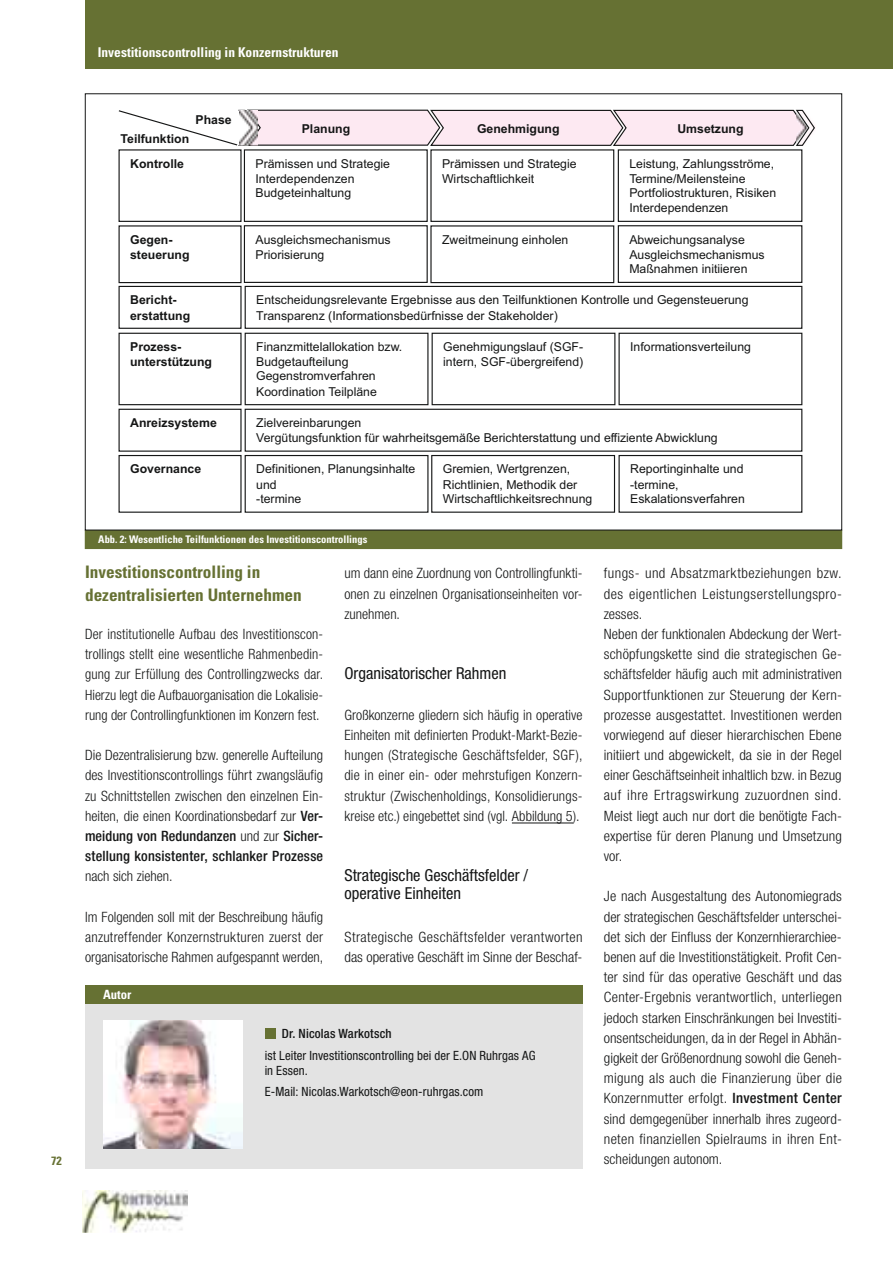
<style>
.page{position:relative;width:893px;height:1263px;background:#fff}
.page>*{position:absolute;margin:0;border:0;box-sizing:border-box;transform-origin:0 0}
.t1{font:700 condensed 17.25px/22.5px "Univers LT Std";color:#667133}
.t2{font:condensed 16.5px/18px "Helvetica Neue LT Std";color:#151616}
.t3{font:300 condensed 14.25px/20.2px "Helvetica Neue LT Std";letter-spacing:.005em;color:#151616;text-align:justify}
.t4{font:300 condensed 14.25px/20.2px "Helvetica Neue LT Std";letter-spacing:.025em;color:#151616}
.t5{font:700 condensed 13.5px "Univers LT Std";color:#fff}
.t6{font:condensed 12.75px/15px "Helvetica Neue LT Std";letter-spacing:.01em;color:#151616}
.t7{font:500 condensed 12.75px "Helvetica Neue LT Std";letter-spacing:.01em;color:#151616}
.t8{font:700 condensed 12.75px "Univers LT Std";color:#fff}
.t9{font:12.3px/15.3px "Arial";color:#151616}
.t10{font:700 12.3px/15.3px "Arial";color:#151616}
.t11{font:700 condensed 12px "Univers LT Std";color:#667133}
.t12{font:700 condensed 10.5px "Univers LT Std";color:#fff}
.s1{font-weight:500}
</style>
<div class="page">
<img style="left:83px;top:1191px;width:105px;height:42px">
<div style="left:85px;top:0;width:808px;height:68px;background:#667133"></div>
<hr style="left:512px;top:823px;width:61px;height:1px;background:#151616">
<div style="left:85px;top:1002px;width:498px;height:167px;background:#e3e3e3"></div>
<img style="left:103px;top:1021px;width:140px;height:127px">
<div style="left:85px;top:985px;width:498px;height:19px;background:#667133"></div>
<div style="left:265px;top:1028px;width:10px;height:11px;background:#667133"></div>
<div style="left:85px;top:530px;width:757px;height:18px;background:#667133"></div>
<div style="left:85px;top:530px;width:757px;height:19px;border:1px solid #667133"></div>
<div style="left:119px;top:286px;width:123px;height:43px;border:1px solid #151616"></div>
<div style="left:119px;top:409px;width:123px;height:43px;border:1px solid #151616"></div>
<div style="left:244px;top:225px;width:184px;height:58px;border:1px solid #151616"></div>
<div style="left:245px;top:333px;width:183px;height:72px;border:1px solid #151616"></div>
<div style="left:245px;top:409px;width:557px;height:43px;border:1px solid #151616"></div>
<div style="left:245px;top:455px;width:183px;height:58px;border:1px solid #151616"></div>
<div style="left:431px;top:455px;width:184px;height:58px;border:1px solid #151616"></div>
<div style="left:618px;top:455px;width:184px;height:58px;border:1px solid #151616"></div>
<div style="left:119px;top:225px;width:123px;height:58px;border:1px solid #151616"></div>
<div style="left:119px;top:455px;width:123px;height:58px;border:1px solid #151616"></div>
<svg style="left:431px;top:116px;width:384px;height:290px"></svg>
<div style="left:618px;top:333px;width:184px;height:72px;border:1px solid #151616"></div>
<div style="left:119px;top:333px;width:123px;height:72px;border:1px solid #151616"></div>
<div style="left:245px;top:286px;width:557px;height:43px;border:1px solid #151616"></div>
<svg style="left:118px;top:109px;width:689px;height:113px"></svg>
<p class="t11" style="left:51px;top:1157px;width:12px">72</p>
<p class="t5" style="left:98px;top:47px;width:242px">Investitionscontrolling in Konzernstrukturen</p>
<p class="t10" style="left:121px;top:132px;width:70px">Teilfunktion</p>
<p class="t10" style="left:130px;top:157px;width:55px">Kontrolle</p>
<p class="t10" style="left:196px;top:114px;width:38px">Phase</p>
<p class="t10" style="left:302px;top:122px;width:50px">Planung</p>
<p class="t10" style="left:477px;top:122px;width:84px">Genehmigung</p>
<p class="t10" style="left:677px;top:122px;width:68px">Umsetzung</p>
<p class="t9" style="left:255px;top:157px;width:136px">Prämissen und Strategie<br>Interdependenzen</p>
<p class="t9" style="left:255px;top:186px;width:97px">Budgeteinhaltung</p>
<p class="t9" style="left:442px;top:157px;width:136px">Prämissen und Strategie<br>Wirtschaftlichkeit</p>
<p class="t9" style="left:629px;top:157px;width:146px">Leistung, Zahlungsströme,<br>Termine/Meilensteine</p>
<p class="t9" style="left:629px;top:186px;width:148px">Portfoliostrukturen, Risiken<br>Interdependenzen</p>
<p class="t9" style="left:255px;top:233px;width:137px">Ausgleichsmechanismus<br>Priorisierung</p>
<p class="t9" style="left:629px;top:233px;width:137px">Abweichungsanalyse<br>Ausgleichsmechanismus</p>
<p class="t9" style="left:629px;top:262px;width:120px">Maßnahmen initiieren</p>
<p class="t10" style="left:130px;top:233px;width:44px">Gegen-</p>
<p class="t9" style="left:442px;top:233px;width:128px">Zweitmeinung einholen</p>
<p class="t10" style="left:130px;top:248px;width:61px">steuerung</p>
<p class="t10" style="left:130px;top:293px;width:62px">Bericht&shy;erstattung</p>
<p class="t9" style="left:256px;top:293px;width:494px">Entscheidungsrelevante Ergebnisse aus den Teilfunktionen Kontrolle und Gegensteuerung<br>Transparenz (Informationsbedürfnisse der Stakeholder)</p>
<p class="t9" style="left:443px;top:340px;width:142px">Genehmigungslauf (SGF&shy;intern, SGF-übergreifend)</p>
<p class="t10" style="left:130px;top:340px;width:53px">Prozess-</p>
<p class="t9" style="left:630px;top:340px;width:122px">Informationsverteilung</p>
<p class="t10" style="left:130px;top:356px;width:83px">unterstützung</p>
<p class="t9" style="left:256px;top:340px;width:148px">Finanzmittelallokation bzw.<br>Budgetaufteilung</p>
<p class="t9" style="left:256px;top:369px;width:122px">Gegenstromverfahren<br>Koordination Teilpläne</p>
<p class="t9" style="left:256px;top:416px;width:463px">Zielvereinbarungen<br>Vergütungsfunktion für wahrheitsgemäße Berichterstattung und effiziente Abwicklung</p>
<p class="t9" style="left:256px;top:463px;width:161px">Definitionen, Planungsinhalte und</p>
<p class="t9" style="left:256px;top:492px;width:47px">-termine</p>
<p class="t10" style="left:130px;top:416px;width:88px">Anreizsysteme</p>
<p class="t10" style="left:130px;top:463px;width:73px">Governance</p>
<p class="t9" style="left:443px;top:463px;width:136px">Gremien, Wertgrenzen,<br>Richtlinien, Methodik der</p>
<p class="t9" style="left:443px;top:492px;width:151px">Wirtschaftlichkeitsrechnung</p>
<p class="t9" style="left:630px;top:463px;width:115px">Reportinginhalte und -termine,</p>
<p class="t9" style="left:630px;top:492px;width:116px">Eskalationsverfahren</p>
<p class="t12" style="left:98px;top:536px;width:271px">Abb. 2: Wesentliche Teilfunktionen des Investitionscontrollings</p>
<p class="t1" style="left:85px;top:562px;width:218px">Investitionscontrolling in dezentralisierten Unternehmen</p>
<p class="t3" style="left:85px;top:625px;width:240px">Der institutionelle Aufbau des Investitionscon&shy;trollings stellt eine wesentliche Rahmenbedin&shy;gung zur Erfüllung des Controllingzwecks dar.<br>Hierzu legt die Aufbauorganisation die Lokalisie&shy;rung der Controllingfunktionen im Konzern fest.</p>
<p class="t3" style="left:85px;top:746px;width:240px">Die Dezentralisierung bzw. generelle Aufteilung des Investitionscontrollings führt zwangsläufig zu Schnittstellen zwischen den einzelnen Ein&shy;heiten, die einen Koordinationsbedarf zur <span class="s1">Ver&shy;meidung von Redundanzen</span> und zur <span class="s1">Sicher&shy;stellung konsistenter, schlanker Prozesse</span></p>
<p class="t3" style="left:85px;top:867px;width:89px">nach sich ziehen.</p>
<p class="t3" style="left:85px;top:908px;width:240px">Im Folgenden soll mit der Beschreibung häufig anzutreffender Konzernstrukturen zuerst der organisatorische Rahmen aufgespannt werden,</p>
<p class="t8" style="left:103px;top:990px;width:30px">Autor</p>
<p class="t3" style="left:344px;top:564px;width:240px">um dann eine Zuordnung von Controllingfunkti&shy;onen zu einzelnen Organisationseinheiten vor&shy;zunehmen.</p>
<p class="t2" style="left:344px;top:666px;width:164px">Organisatorischer Rahmen</p>
<p class="t3" style="left:344px;top:706px;width:240px">Großkonzerne gliedern sich häufig in operative Einheiten mit definierten Produkt-Markt-Bezie&shy;hungen (Strategische Geschäftsfelder, SGF), die in einer ein- oder mehrstufigen Konzern&shy;struktur (Zwischenholdings, Konsolidierungs&shy;kreise etc.) eingebettet sind (vgl. Abbildung 5).</p>
<p class="t2" style="left:344px;top:868px;width:185px">Strategische Geschäftsfelder / operative Einheiten</p>
<p class="t4" style="left:344px;top:928px;width:240px">Strategische Geschäftsfelder verantworten das operative Geschäft im Sinne der Beschaf-</p>
<p class="t7" style="left:282px;top:1029px;width:111px">Dr. Nicolas Warkotsch</p>
<p class="t6" style="left:265px;top:1049px;width:272px">ist Leiter Investitionscontrolling bei der E.ON Ruhrgas AG in Essen.</p>
<p class="t6" style="left:265px;top:1085px;width:220px">E-Mail: Nicolas.Warkotsch@eon-ruhrgas.com</p>
<p class="t3" style="left:604px;top:564px;width:240px;text-align:left">fungs- und Absatzmarktbeziehungen bzw. des eigentlichen Leistungserstellungspro&shy;zesses.<br>Neben der funktionalen Abdeckung der Wert&shy;schöpfungskette sind die strategischen Ge&shy;schäftsfelder häufig auch mit administrativen Supportfunktionen zur Steuerung der Kern&shy;prozesse ausgestattet. Investitionen werden vorwiegend auf dieser hierarchischen Ebene initiiert und abgewickelt, da sie in der Regel einer Geschäftseinheit inhaltlich bzw. in Bezug auf ihre Ertragswirkung zuzuordnen sind.<br>Meist liegt auch nur dort die benötigte Fach&shy;expertise für deren Planung und Umsetzung vor.</p>
<p class="t3" style="left:604px;top:887px;width:240px">Je nach Ausgestaltung des Autonomiegrads der strategischen Geschäftsfelder unterschei&shy;det sich der Einfluss der Konzernhierarchiee&shy;benen auf die Investitionstätigkeit. Profit Cen&shy;ter sind für das operative Geschäft und das Center-Ergebnis verantwortlich, unterliegen jedoch starken Einschränkungen bei Investiti&shy;onsentscheidungen, da in der Regel in Abhän&shy;gigkeit der Größenordnung sowohl die Geneh&shy;migung als auch die Finanzierung über die Konzernmutter erfolgt. <span class="s1">Investment Center </span>sind demgegenüber innerhalb ihres zugeord&shy;neten finanziellen Spielraums in ihren Ent&shy;scheidungen autonom.</p>
</div>
